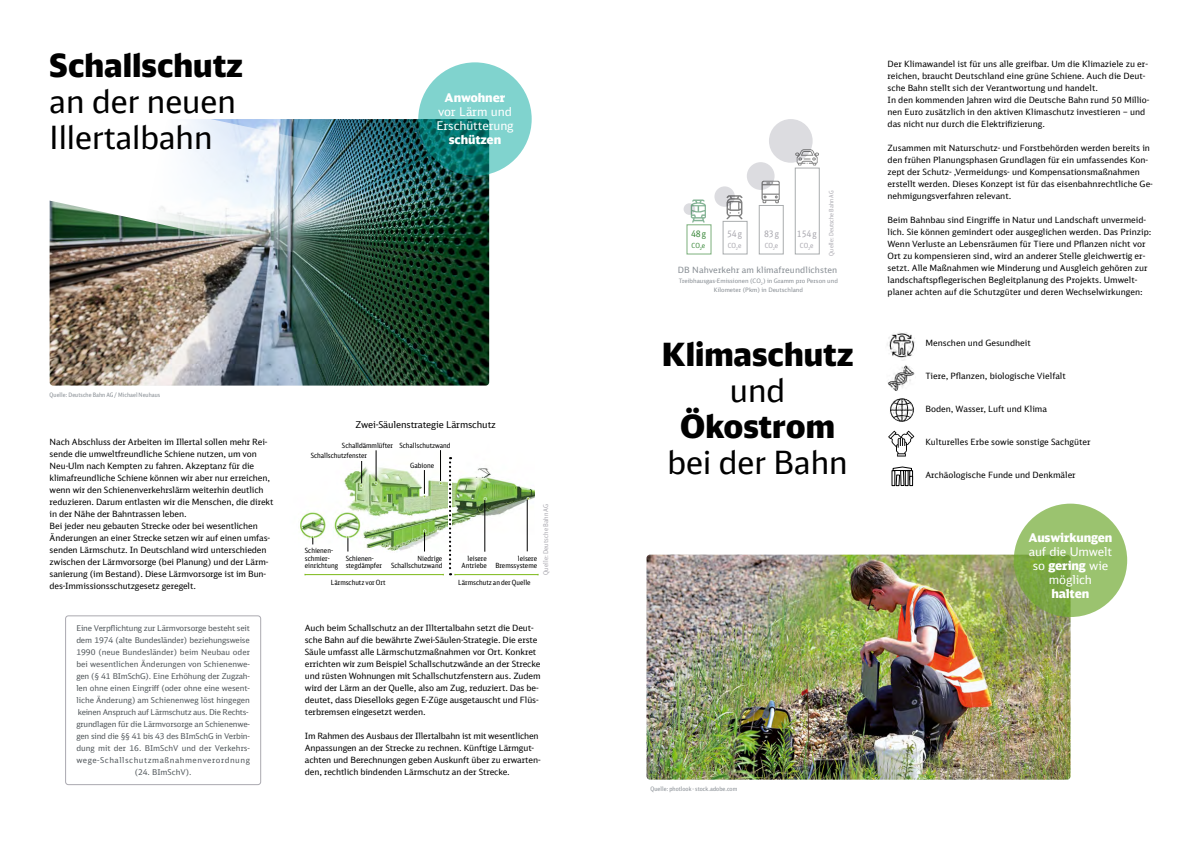
<style>
.page{position:relative;width:1191px;height:842px;background:#fff}
.page>*{position:absolute;margin:0;border:0;box-sizing:border-box;transform-origin:0 0}
.t1{font:32px/36px "DB Head";color:#000}
.t2{font:900 32px "DB Head";color:#000}
.t3{font:12px/14px "DB Sans";letter-spacing:-.01em;color:#fff;text-align:center}
.t4{font:900 12px "DB Sans";letter-spacing:-.01em;color:#fff}
.t5{font:9.4px "DB Sans";letter-spacing:-.01em;color:#000}
.t6{font:9px "DB Sans Cond";letter-spacing:-.02em;color:#aaa9b0}
.t7{font:9px "DB Sans Cond";color:#3f8b3f}
.t8{font:8.6px/12px "DB Sans";letter-spacing:-.01em;color:#000}
.t9{font:8.6px "DB Sans";letter-spacing:.01em;color:#878d93}
.t10{font:8px/12px "DB Sans";letter-spacing:-.01em;color:#52585c;text-align:center}
.t11{font:7.1px/7.6px "DB Sans Cond";color:#000;text-align:right}
.t12{font:7px "DB Sans Cond";color:#aaa9b0}
.t13{font:7px "DB Sans Cond";color:#3f8b3f}
.t14{font:6.6px "DB Sans Cond";letter-spacing:.02em;color:#aaa9b0}
.t15{font:6px/9px "DB Sans";color:#878d93;text-align:center}
.t16{font:6px "DB Sans Cond";letter-spacing:.01em;color:#878d93}
.t17{font:6px "DB Sans Cond";letter-spacing:.02em;color:#aaa9b0}
.s1{font-weight:900}
</style>
<div class="page">
<img style="left:646px;top:555px;width:424px;height:225px">
<div style="left:65px;top:615px;width:196px;height:170px;border:1px solid #aaa9b0;border-radius:3px"></div>
<svg style="left:1013px;top:504px;width:114px;height:113px;background:#92ba62"></svg>
<img style="left:50px;top:119px;width:439px;height:267px">
<svg style="left:418px;top:62px;width:113px;height:114px;background:#57b2ad"></svg>
<img style="left:49px;top:119px;width:287px;height:137px">
<img style="left:887px;top:332px;width:28px;height:29px">
<img style="left:890px;top:398px;width:24px;height:24px">
<img style="left:887px;top:365px;width:28px;height:26px">
<img style="left:888px;top:430px;width:27px;height:26px">
<div style="left:909px;top:470px;width:4px;height:10px;border:1px solid #000"></div>
<div style="left:909px;top:476px;width:4px;height:10px;border:1px solid #000"></div>
<svg style="left:892px;top:466px;width:20px;height:20px"></svg>
<div style="left:683px;top:203px;width:12px;height:12px;background:#dcdce0;border-radius:50%"></div>
<div style="left:714px;top:186px;width:21px;height:21px;background:#dcdce0;border-radius:50%"></div>
<div style="left:747px;top:162px;width:27px;height:28px;background:#dcdce0;border-radius:50%"></div>
<div style="left:769px;top:119px;width:43px;height:44px;background:#dcdce0;border-radius:50%"></div>
<img style="left:726px;top:194px;width:17px;height:26px">
<img style="left:761px;top:180px;width:19px;height:23px">
<img style="left:793px;top:149px;width:26px;height:17px">
<img style="left:688px;top:199px;width:18px;height:24px">
<img style="left:300px;top:450px;width:234px;height:102px">
<div style="left:410px;top:463px;width:28px;height:5px;background:#fff"></div>
<div style="left:311px;top:453px;width:58px;height:5px;background:#fff"></div>
<div style="left:305px;top:547px;width:34px;height:21px;background:#fff"></div>
<hr style="left:484px;top:500px;width:1px;height:52px;background:#000">
<hr style="left:376px;top:450px;width:1px;height:31px;background:#000">
<svg style="left:361px;top:461px;width:1px;height:22px"></svg>
<hr style="left:440px;top:450px;width:1px;height:31px;background:#000">
<svg style="left:424px;top:470px;width:1px;height:24px"></svg>
<hr style="left:527px;top:499px;width:1px;height:52px;background:#000">
<hr style="left:305px;top:574px;width:138px;height:1px;background:#7cb817">
<hr style="left:455px;top:574px;width:83px;height:1px;background:#7cb817">
<svg style="left:443px;top:457px;width:13px;height:118px"></svg>
<svg style="left:424px;top:532px;width:1px;height:19px"></svg>
<svg style="left:348px;top:538px;width:1px;height:13px"></svg>
<h1 class="t2" style="left:50px;top:45px;width:195px">Schallschutz</h1>
<h1 class="t1" style="left:50px;top:83px;width:188px">an der neuen<br>Illertalbahn</h1>
<h2 class="t4" style="left:444px;top:90px;width:62px">Anwohner</h2>
<h2 class="t3" style="left:436px;top:105px;width:79px;text-align:left">vor Lärm und<br>Erschütterung</h2>
<h2 class="t4" style="left:449px;top:132px;width:54px">schützen</h2>
<p class="t16" style="left:50px;top:391px;width:112px">Quelle: Deutsche Bahn AG / Michael Neuhaus</p>
<p class="t8" style="left:50px;top:436px;width:225px">Nach Abschluss der Arbeiten im Illertal sollen mehr Rei&shy;sende die umweltfreundliche Schiene nutzen, um von Neu-Ulm nach Kempten zu fahren. Akzeptanz für die klimafreundliche Schiene können wir aber nur erreichen, wenn wir den Schienenverkehrslärm weiterhin deutlich reduzieren. Darum entlasten wir die Menschen, die direkt in der Nähe der Bahntrassen leben.<br>Bei jeder neu gebauten Strecke oder bei wesentlichen Änderungen an einer Strecke setzen wir auf einen umfas&shy;senden Lärmschutz. In Deutschland wird unterschieden zwischen der Lärmvorsorge (bei Planung) und der Lärm&shy;sanierung (im Bestand). Diese Lärmvorsorge ist im Bun&shy;des-Immissionsschutzgesetz geregelt.</p>
<p class="t10" style="left:76px;top:622px;width:175px">Eine Verpflichtung zur Lärmvorsorge besteht seit dem 1974 (alte Bundesländer) beziehungsweise 1990 (neue Bundesländer) beim Neubau oder bei wesentlichen Änderungen von Schienenwe&shy;gen (§ 41 BImSchG). Eine Erhöhung der Zugzah&shy;len ohne einen Eingriff (oder ohne eine wesent&shy;liche Änderung) am Schienenweg löst hingegen keinen Anspruch auf Lärmschutz aus. Die Rechts-- grundlagen für die Lärmvorsorge an Schienenwe&shy;gen sind die §§ 41 bis 43 des BImSchG in Verbin&shy;dung mit der 16. BImSchV und der Verkehrs&shy;wege-Schallschutzmaßnahmenverordnung (24. BImSchV).</p>
<p class="t5" style="left:355px;top:419px;width:142px">Zwei-Säulenstrategie Lärmschutz</p>
<p class="t11" style="left:342px;top:441px;width:110px">Schalldämmlüfter Schallschutzwand</p>
<p class="t11" style="left:410px;top:462px;width:25px">Gabione</p>
<p class="t11" style="left:311px;top:452px;width:58px">Schallschutzfenster</p>
<p class="t11" style="left:305px;top:547px;width:35px;text-align:left">Schienen&shy;schmier&shy;einrichtung</p>
<p class="t11" style="left:331px;top:579px;width:56px">Lärmschutz vor Ort</p>
<p class="t11" style="left:346px;top:554px;width:38px;text-align:left">Schienen&shy;stegdämpfer</p>
<p class="t11" style="left:391px;top:554px;width:53px">Niedrige<br>Schallschutzwand</p>
<p class="t11" style="left:461px;top:554px;width:27px">leisere<br>Antriebe</p>
<p class="t14" style="left:542px;top:575px;width:73px;rotate:-90deg">Quelle: Deutsche Bahn AG</p>
<p class="t11" style="left:495px;top:554px;width:43px">leisere<br>Bremssysteme</p>
<p class="t11" style="left:458px;top:579px;width:74px">Lärmschutz an der Quelle</p>
<p class="t8" style="left:305px;top:622px;width:237px">Auch beim Schallschutz an der Illtertalbahn setzt die Deut&shy;sche Bahn auf die bewährte Zwei-Säulen-Strategie. Die erste Säule umfasst alle Lärmschutzmaßnahmen vor Ort. Konkret errichten wir zum Beispiel Schallschutzwände an der Strecke und rüsten Wohnungen mit Schallschutzfenstern aus. Zudem wird der Lärm an der Quelle, also am Zug, reduziert. Das be&shy;deutet, dass Dieselloks gegen E-Züge ausgetauscht und Flüs&shy;terbremsen eingesetzt werden.</p>
<p class="t8" style="left:305px;top:730px;width:237px">Im Rahmen des Ausbaus der Illertalbahn ist mit wesentlichen Anpassungen an der Strecke zu rechnen. Künftige Lärmgut&shy;achten und Berechnungen geben Auskunft über zu erwarten&shy;den, rechtlich bindenden Lärmschutz an der Strecke.</p>
<p class="t7" style="left:691px;top:228px;width:16px">48 g</p>
<p class="t13" style="left:691px;top:241px;width:15px">CO<sub>2</sub>e</p>
<p class="t6" style="left:727px;top:228px;width:16px">54 g</p>
<p class="t12" style="left:728px;top:241px;width:15px">CO<sub>2</sub>e</p>
<p class="t6" style="left:764px;top:228px;width:16px">83 g</p>
<p class="t12" style="left:764px;top:241px;width:15px">CO<sub>2</sub>e</p>
<p class="t6" style="left:797px;top:228px;width:21px">154 g</p>
<p class="t12" style="left:800px;top:241px;width:15px">CO<sub>2</sub>e</p>
<p class="t17" style="left:827px;top:256px;width:67px;rotate:-90deg">Quelle: Deutsche Bahn AG</p>
<p class="t9" style="left:678px;top:265px;width:161px">DB Nahverkehr am klimafreundlichsten</p>
<p class="t15" style="left:679px;top:276px;width:160px">Treibhausgas-Emissionen (CO<sub>2</sub>) in Gramm pro Person und<br>Kilometer (Pkm) in Deutschland</p>
<h1 class="t2" style="left:661px;top:334px;width:193px">Klimaschutz</h1>
<h1 class="t1" style="left:730px;top:372px;width:57px">und</h1>
<h1 class="t2" style="left:680px;top:406px;width:156px">Ökostrom</h1>
<h1 class="t1" style="left:667px;top:444px;width:181px">bei der Bahn</h1>
<p class="t8" style="left:887px;top:58px;width:263px">Der Klimawandel ist für uns alle greifbar. Um die Klimaziele zu er&shy;reichen, braucht Deutschland eine grüne Schiene. Auch die Deut&shy;sche Bahn stellt sich der Verantwortung und handelt.<br>In den kommenden Jahren wird die Deutsche Bahn rund 50 Millio&shy;nen Euro zusätzlich in den aktiven Klimaschutz investieren – und das nicht nur durch die Elektrifizierung.</p>
<p class="t8" style="left:887px;top:142px;width:267px">Zusammen mit Naturschutz- und Forstbehörden werden bereits in den frühen Planungsphasen Grundlagen für ein umfassendes Kon&shy;zept der Schutz- ,Vermeidungs- und Kompensationsmaßnahmen erstellt werden. Dieses Konzept ist für das eisenbahnrechtliche Ge&shy;nehmigungsverfahren relevant.</p>
<p class="t8" style="left:887px;top:214px;width:265px">Beim Bahnbau sind Eingriffe in Natur und Landschaft unvermeid&shy;lich. Sie können gemindert oder ausgeglichen werden. Das Prinzip:<br>Wenn Verluste an Lebensräumen für Tiere und Pflanzen nicht vor Ort zu kompensieren sind, wird an anderer Stelle gleichwertig er&shy;setzt. Alle Maßnahmen wie Minderung und Ausgleich gehören zur landschaftspflegerischen Begleitplanung des Projekts. Umwelt&shy;planer achten auf die Schutzgüter und deren Wechselwirkungen:</p>
<p class="t8" style="left:925px;top:337px;width:107px">Menschen und Gesundheit</p>
<p class="t8" style="left:925px;top:370px;width:142px">Tiere, Pflanzen, biologische Vielfalt</p>
<p class="t8" style="left:925px;top:403px;width:123px">Boden, Wasser, Luft und Klima</p>
<p class="t8" style="left:925px;top:436px;width:167px">Kulturelles Erbe sowie sonstige Sachgüter</p>
<p class="t8" style="left:925px;top:469px;width:152px">Archäologische Funde und Denkmäler</p>
<h2 class="t4" style="left:1028px;top:530px;width:85px">Auswirkungen</h2>
<h2 class="t3" style="left:1028px;top:544px;width:85px">auf die Umwelt so <span class="s1">gering</span> wie möglich</h2>
<h2 class="t4" style="left:1051px;top:586px;width:39px">halten</h2>
<p class="t16" style="left:650px;top:785px;width:88px">Quelle: photlook - stock.adobe.com</p>
</div>
